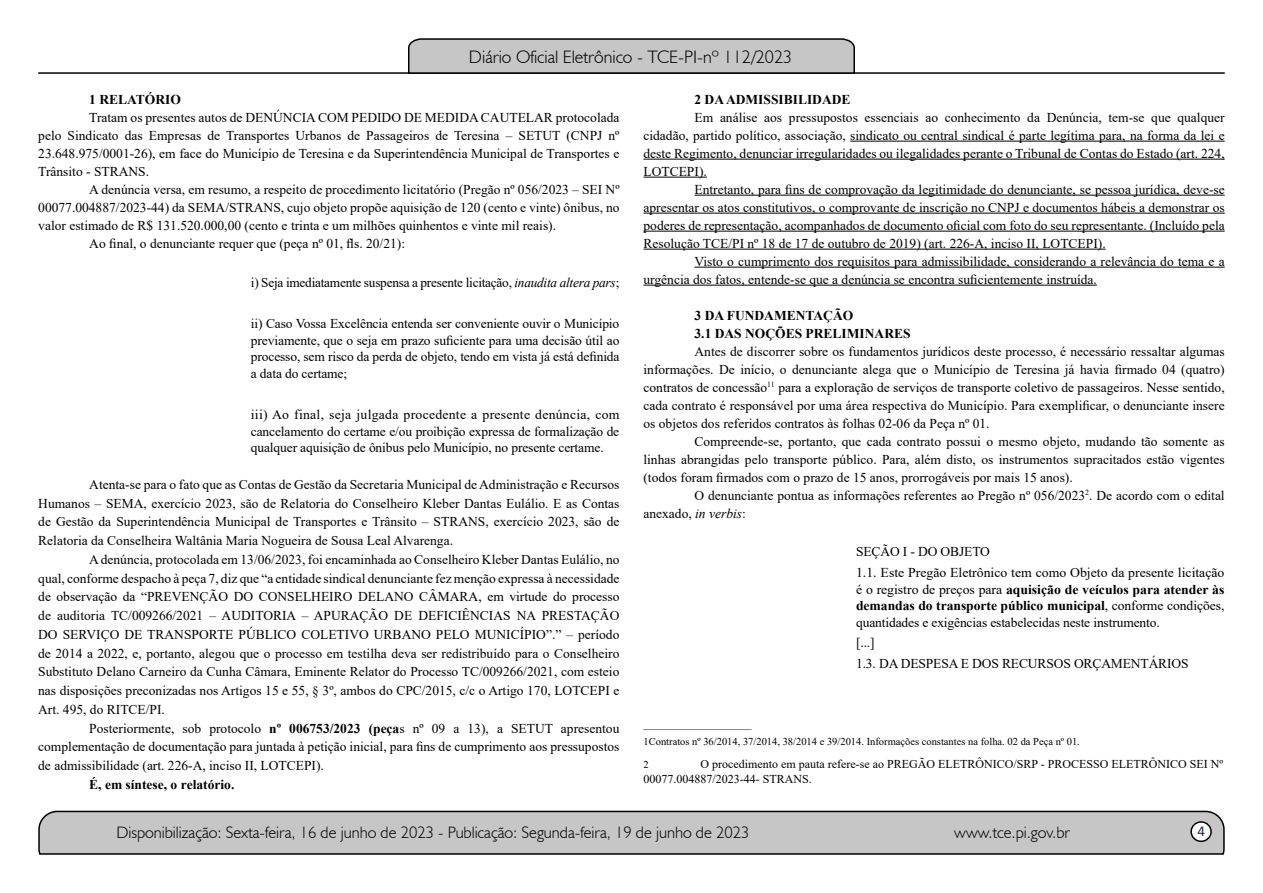
<style>
.page{position:relative;width:1263px;height:893px;background:#fff}
.page>*{position:absolute;margin:0;border:0;box-sizing:border-box;transform-origin:0 0}
.t1{font:300 18px "Humanist 521 BT";color:#000}
.t2{font:300 16.5px "Humanist 521 BT";color:#000}
.t3{font:15px "Calibri";color:#212d4c}
.t4{font:13.5px/18px "Times New Roman";color:#000;text-align:justify}
.t5{font:700 13.5px/18px "Times New Roman";color:#000}
.t6{font:12px/15px "Times New Roman";color:#000}
.t7{font:10.5px "Times New Roman";color:#000}
.s1{font-style:italic}
.s2{font-weight:700}
</style>
<div class="page">
<svg style="left:38px;top:810px;width:1187px;height:45px;background:#b9b9b9"></svg>
<div style="left:1191px;top:822px;width:20px;height:19px;background:#fff;border-radius:50%"></div>
<div style="left:1190px;top:821px;width:22px;height:21px;border:2px solid #000;border-radius:50%"></div>
<hr style="left:38px;top:72px;width:1187px;height:2px;background:#000">
<svg style="left:407px;top:38px;width:449px;height:36px;background:#b4b4b4"></svg>
<hr style="left:850px;top:141px;width:375px;height:1px;background:#000">
<hr style="left:643px;top:159px;width:582px;height:1px;background:#000">
<hr style="left:643px;top:177px;width:64px;height:1px;background:#000">
<hr style="left:694px;top:195px;width:531px;height:1px;background:#000">
<hr style="left:643px;top:213px;width:582px;height:1px;background:#000">
<hr style="left:643px;top:231px;width:582px;height:1px;background:#000">
<hr style="left:643px;top:249px;width:463px;height:1px;background:#000">
<hr style="left:694px;top:267px;width:531px;height:1px;background:#000">
<hr style="left:643px;top:285px;width:454px;height:1px;background:#000">
<hr style="left:643px;top:729px;width:108px;height:1px;background:#878787">
<h1 class="t1" style="left:469px;top:46px;width:325px">Diário Oficial Eletrônico - TCE-PI-nº 112/2023</h1>
<p class="t5" style="left:89px;top:90px;width:93px">1 RELATÓRIO</p>
<p class="t4" style="left:38px;top:108px;width:583px;text-indent:51px">Tratam os presentes autos de DENÚNCIA COM PEDIDO DE MEDIDA CAUTELAR protocolada pelo Sindicato das Empresas de Transportes Urbanos de Passageiros de Teresina – SETUT (CNPJ nº 23.648.975/0001-26), em face do Município de Teresina e da Superintendência Municipal de Transportes e Trânsito - STRANS.</p>
<p class="t4" style="left:89px;top:180px;width:532px">A denúncia versa, em resumo, a respeito de procedimento licitatório (Pregão nº 056/2023 – SEI Nº</p>
<p class="t4" style="left:38px;top:198px;width:583px">00077.004887/2023-44) da SEMA/STRANS, cujo objeto propõe aquisição de 120 (cento e vinte) ônibus, no</p>
<p class="t4" style="left:38px;top:216px;width:519px">valor estimado de R$ 131.520.000,00 (cento e trinta e um milhões quinhentos e vinte mil reais).</p>
<p class="t4" style="left:89px;top:234px;width:317px">Ao final, o denunciante requer que (peça nº 01, fls. 20/21):</p>
<p class="t4" style="left:251px;top:273px;width:370px">i) Seja imediatamente suspensa a presente licitação, <span class="s1">inaudita altera pars</span>;</p>
<p class="t4" style="left:251px;top:315px;width:370px;line-height:16.5px">ii) Caso Vossa Excelência entenda ser conveniente ouvir o Município previamente, que o seja em prazo suficiente para uma decisão útil ao processo, sem risco da perda de objeto, tendo em vista já está definida a data do certame;</p>
<p class="t4" style="left:251px;top:406px;width:370px;line-height:16.5px">iii) Ao final, seja julgada procedente a presente denúncia, com cancelamento do certame e/ou proibição expressa de formalização de qualquer aquisição de ônibus pelo Município, no presente certame.</p>
<p class="t4" style="left:38px;top:475px;width:583px;line-height:18.8px;text-indent:51px">Atenta-se para o fato que as Contas de Gestão da Secretaria Municipal de Administração e Recursos Humanos – SEMA, exercício 2023, são de Relatoria do Conselheiro Kleber Dantas Eulálio. E as Contas de Gestão da Superintendência Municipal de Transportes e Trânsito – STRANS, exercício 2023, são de Relatoria da Conselheira Waltânia Maria Nogueira de Sousa Leal Alvarenga.</p>
<p class="t4" style="left:38px;top:550px;width:583px;line-height:18.8px;text-indent:51px">A denúncia, protocolada em 13/06/2023, foi encaminhada ao Conselheiro Kleber Dantas Eulálio, no qual, conforme despacho à peça 7, diz que “a entidade sindical denunciante fez menção expressa à necessidade de observação da “PREVENÇÃO DO CONSELHEIRO DELANO CÂMARA, em virtude do processo de auditoria TC/009266/2021 – AUDITORIA – APURAÇÃO DE DEFICIÊNCIAS NA PRESTAÇÃO DO SERVIÇO DE TRANSPORTE PÚBLICO COLETIVO URBANO PELO MUNICÍPIO”.” – período de 2014 a 2022, e, portanto, alegou que o processo em testilha deva ser redistribuído para o Conselheiro Substituto Delano Carneiro da Cunha Câmara, Eminente Relator do Processo TC/009266/2021, com esteio nas disposições preconizadas nos Artigos 15 e 55, § 3º, ambos do CPC/2015, c/c o Artigo 170, LOTCEPI e Art. 495, do RITCE/PI.</p>
<p class="t4" style="left:38px;top:718px;width:583px;line-height:18.8px;text-indent:51px">Posteriormente, sob protocolo <span class="s2">nº 006753/2023 (peça</span>s nº 09 a 13), a SETUT apresentou complementação de documentação para juntada à petição inicial, para fins de cumprimento aos pressupostos de admissibilidade (art. 226-A, inciso II, LOTCEPI).</p>
<p class="t5" style="left:89px;top:775px;width:147px">É, em síntese, o relatório.</p>
<p class="t5" style="left:694px;top:90px;width:158px">2 DA ADMISSIBILIDADE</p>
<p class="t4" style="left:643px;top:108px;width:583px;text-indent:51px">Em análise aos pressupostos essenciais ao conhecimento da Denúncia, tem-se que qualquer cidadão, partido político, associação, sindicato ou central sindical é parte legítima para, na forma da lei e deste Regimento, denunciar irregularidades ou ilegalidades perante o Tribunal de Contas do Estado (art. 224, LOTCEPI).</p>
<p class="t4" style="left:643px;top:180px;width:583px;text-indent:51px">Entretanto, para fins de comprovação da legitimidade do denunciante, se pessoa jurídica, deve-se apresentar os atos constitutivos, o comprovante de inscrição no CNPJ e documentos hábeis a demonstrar os poderes de representação, acompanhados de documento oficial com foto do seu representante. (Incluído pela Resolução TCE/PI nº 18 de 17 de outubro de 2019) (art. 226-A, inciso II, LOTCEPI).</p>
<p class="t4" style="left:643px;top:252px;width:583px;text-indent:51px">Visto o cumprimento dos requisitos para admissibilidade, considerando a relevância do tema e a urgência dos fatos, entende-se que a denúncia se encontra suficientemente instruída.</p>
<p class="t5" style="left:694px;top:306px;width:218px">3 DA FUNDAMENTAÇÃO<br>3.1 DAS NOÇÕES PRELIMINARES</p>
<p class="t4" style="left:643px;top:342px;width:583px;text-indent:51px">Antes de discorrer sobre os fundamentos jurídicos deste processo, é necessário ressaltar algumas informações. De início, o denunciante alega que o Município de Teresina já havia firmado 04 (quatro) contratos de concessão<sup>11</sup> para a exploração de serviços de transporte coletivo de passageiros. Nesse sentido, cada contrato é responsável por uma área respectiva do Município. Para exemplificar, o denunciante insere os objetos dos referidos contratos às folhas 02-06 da Peça nº 01.</p>
<p class="t4" style="left:643px;top:432px;width:583px;text-indent:51px">Compreende-se, portanto, que cada contrato possui o mesmo objeto, mudando tão somente as linhas abrangidas pelo transporte público. Para, além disto, os instrumentos supracitados estão vigentes (todos foram firmados com o prazo de 15 anos, prorrogáveis por mais 15 anos).</p>
<p class="t4" style="left:643px;top:486px;width:583px;text-indent:51px">O denunciante pontua as informações referentes ao Pregão nº 056/2023<sup>2</sup>. De acordo com o edital anexado, <span class="s1">in verbis</span>:</p>
<p class="t4" style="left:856px;top:541px;width:370px;line-height:20.7px">SEÇÃO I - DO OBJETO<br>1.1. Este Pregão Eletrônico tem como Objeto da presente licitação</p>
<p class="t4" style="left:856px;top:580px;width:370px;line-height:16.5px">é o registro de preços para <span class="s2">aquisição de veículos para atender às demandas do transporte público municipal</span>, conforme condições, quantidades e exigências estabelecidas neste instrumento.</p>
<p class="t4" style="left:856px;top:632px;width:334px;line-height:20.7px">[...]<br>1.3. DA DESPESA E DOS RECURSOS ORÇAMENTÁRIOS</p>
<p class="t7" style="left:643px;top:734px;width:438px">1Contratos nº 36/2014, 37/2014, 38/2014 e 39/2014. Informações constantes na folha. 02 da Peça nº 01.</p>
<p class="t7" style="left:643px;top:757px;width:7px">2</p>
<p class="t6" style="left:643px;top:756px;width:581px;text-indent:57px">O procedimento em pauta refere-se ao PREGÃO ELETRÔNICO/SRP - PROCESSO ELETRÔNICO SEI Nº<br>00077.004887/2023-44- STRANS.</p>
<p class="t2" style="left:116px;top:822px;width:635px">Disponibilização: Sexta-feira, 16 de junho de 2023 - Publicação: Segunda-feira, 19 de junho de 2023</p>
<p class="t2" style="left:954px;top:822px;width:117px">www.tce.pi.gov.br</p>
<p class="t3" style="left:1197px;top:821px;width:9px">4</p>
</div>
